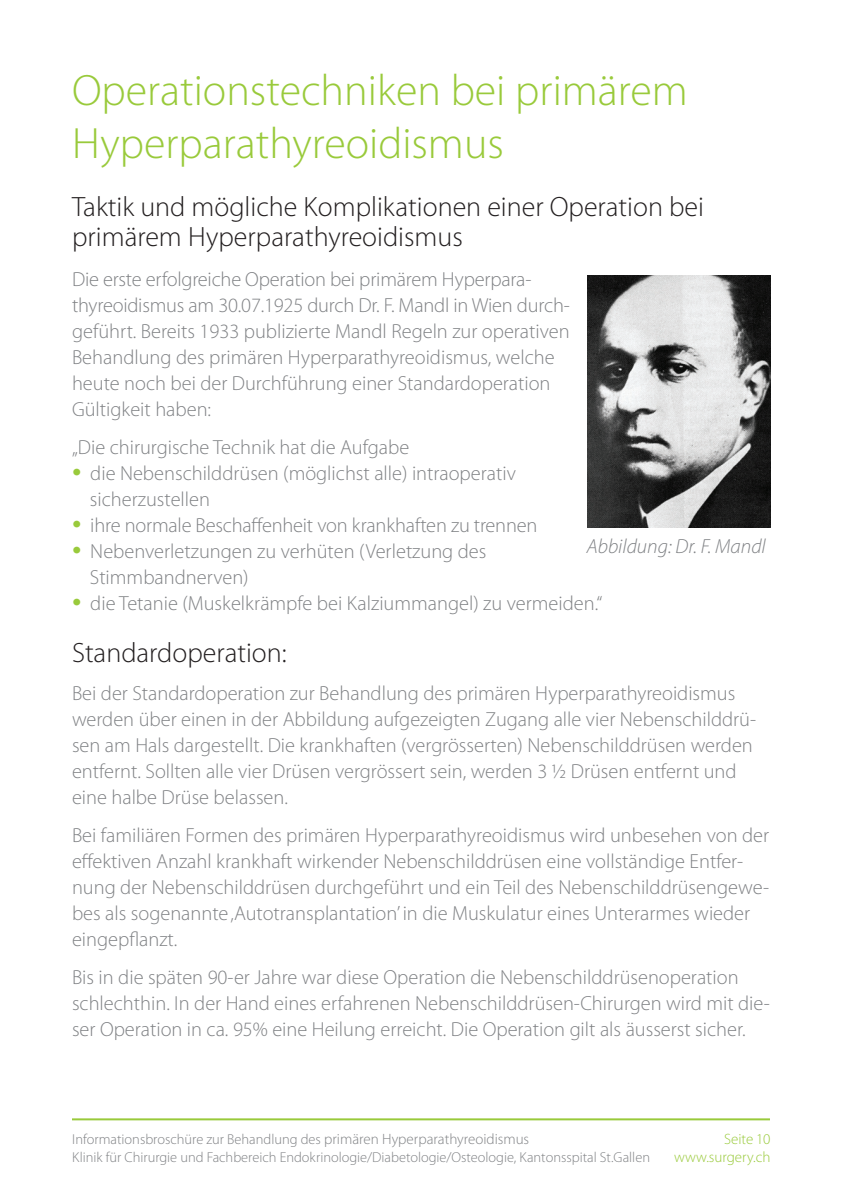
<style>
.page{position:relative;width:842px;height:1191px;background:#fff}
.page>*{position:absolute;margin:0;border:0;box-sizing:border-box;transform-origin:0 0}
.t1{font:300 44px/52.8px "Myriad Pro";color:#99ca3b}
.t2{font:300 28px/30px "Myriad Pro";color:#231f20}
.t3{font:300 20.4px/26px "Myriad Pro";color:#808285}
.t4{font:italic 300 20.4px "Myriad Pro";color:#808285}
.t5{font:300 15px "Myriad Pro";color:#99ca3b}
.t6{font:300 14.4px "Myriad Pro";color:#808285}
.s1{font-size:38px;color:#99ca3b}
.s2{font-size:15px}
</style>
<div class="page">
<hr style="left:72px;top:1118px;width:698px;height:2px;background:#99ca3b">
<img style="left:587px;top:275px;width:183px;height:252px">
<h1 class="t1" style="left:72px;top:65px;width:617px">Operationstechniken bei primärem<br>Hyperparathyreoidismus</h1>
<h2 class="t2" style="left:72px;top:192px;width:633px">Taktik und mögliche Komplikationen einer Operation bei primärem Hyperparathyreoidismus</h2>
<p class="t3" style="left:72px;top:266px;width:499px">Die erste erfolgreiche Operation bei primärem Hyperpara&shy;thyreoidismus am 30.07.1925 durch Dr. F. Mandl in Wien durch&shy;geführt. Bereits 1933 publizierte Mandl Regeln zur operativen Behandlung des primären Hyperparathyreoidismus, welche heute noch bei der Durchführung einer Standardoperation Gültigkeit haben:</p>
<p class="t3" style="left:72px;top:434px;width:339px">„Die chirurgische Technik hat die Aufgabe</p>
<p class="t3" style="left:90px;top:460px;width:427px;text-indent:-18px"><span class="s1">•</span> die Nebenschilddrüsen (möglichst alle) intraoperativ sicherzustellen</p>
<p class="t3" style="left:72px;top:512px;width:467px"><span class="s1">•</span> ihre normale Beschaffenheit von krankhaften zu trennen</p>
<p class="t3" style="left:90px;top:538px;width:398px;text-indent:-18px"><span class="s1">•</span> Nebenverletzungen zu verhüten (Verletzung des<br>Stimmbandnerven)</p>
<p class="t3" style="left:72px;top:590px;width:532px"><span class="s1">•</span> die Tetanie (Muskelkrämpfe bei Kalziummangel) zu vermeiden.“</p>
<h2 class="t2" style="left:72px;top:638px;width:216px">Standardoperation:</h2>
<p class="t3" style="left:72px;top:680px;width:686px">Bei der Standardoperation zur Behandlung des primären Hyperparathyreoidismus werden über einen in der Abbildung aufgezeigten Zugang alle vier Nebenschilddrü&shy;sen am Hals dargestellt. Die krankhaften (vergrösserten) Nebenschilddrüsen werden entfernt. Sollten alle vier Drüsen vergrössert sein, werden 3 ½ Drüsen entfernt und eine halbe Drüse belassen.</p>
<p class="t3" style="left:72px;top:822px;width:699px">Bei familiären Formen des primären Hyperparathyreoidismus wird unbesehen von der effektiven Anzahl krankhaft wirkender Nebenschilddrüsen eine vollständige Entfer&shy;nung der Nebenschilddrüsen durchgeführt und ein Teil des Nebenschilddrüsengewe&shy;bes als sogenannte ‚Autotransplantation’ in die Muskulatur eines Unterarmes wieder eingepflanzt.</p>
<p class="t3" style="left:72px;top:964px;width:699px">Bis in die späten 90-er Jahre war diese Operation die Nebenschilddrüsenoperation schlechthin. In der Hand eines erfahrenen Nebenschilddrüsen-Chirurgen wird mit die&shy;ser Operation in ca. 95% eine Heilung erreicht. Die Operation gilt als äusserst sicher.</p>
<p class="t4" style="left:587px;top:535px;width:180px">Abbildung: Dr. F. Mandl</p>
<p class="t6" style="left:72px;top:1131px;width:458px">Informationsbroschüre zur Behandlung des <span class="s2">primären Hyperparathyreoidismus</span></p>
<p class="t5" style="left:724px;top:1131px;width:48px">Seite 10</p>
<p class="t6" style="left:72px;top:1149px;width:579px">Klinik für Chirurgie und Fachbereich Endokrinologie/Diabetologie/Osteologie, Kantonsspital St.Gallen</p>
<p class="t5" style="left:674px;top:1149px;width:98px">www.surgery.ch</p>
</div>
